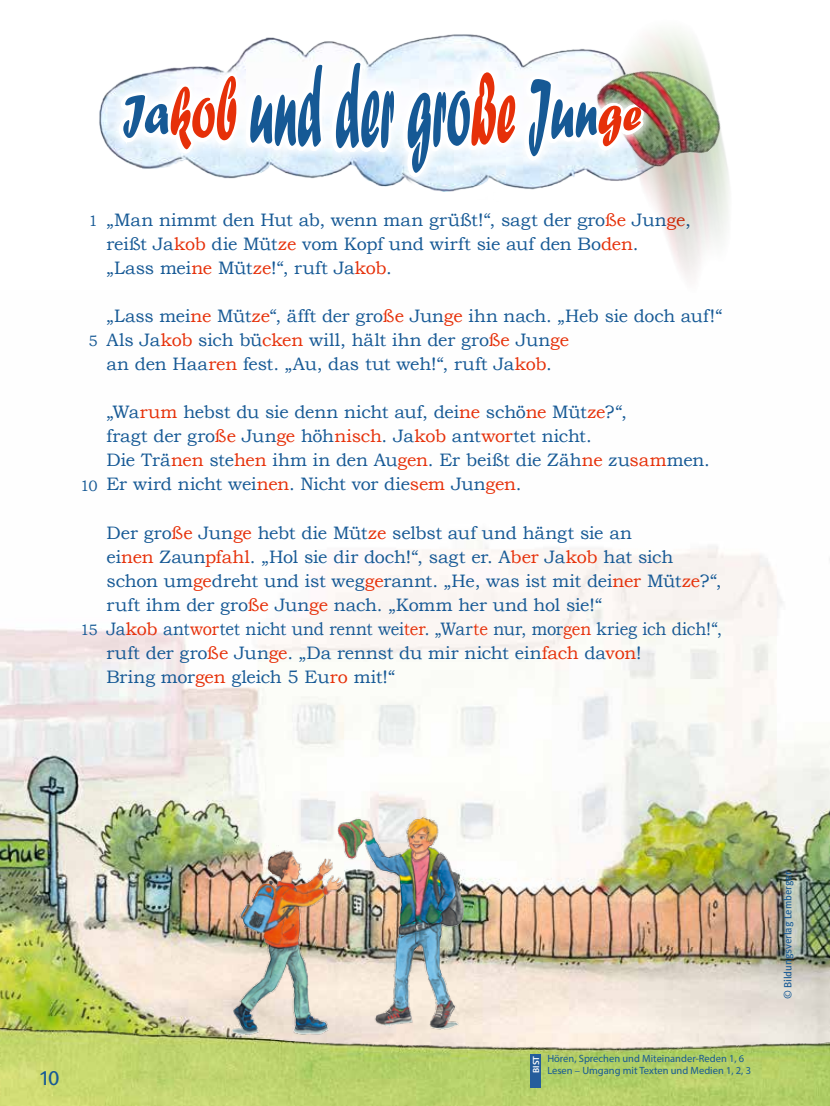
<style>
.page{position:relative;width:830px;height:1106px;background:#fff}
.page>*{position:absolute;margin:0;border:0;box-sizing:border-box;transform-origin:0 0}
.t1{font:21px "Meta Book Expert";color:#165995}
.t2{font:18px/24px "Bookman Old Style";letter-spacing:-.01em;color:#165995}
.t3{font:15px "Bookman Old Style";color:#165995}
.t4{font:10.5px "Myriad Pro";color:#165995}
.t5{font:10.5px "Meta";letter-spacing:-.005em;color:#165995}
.t6{font:600 9px "Myriad Pro";color:#fff}
.s1{color:#e63009}
</style>
<div class="page">
<img style="left:0;top:532px;width:829px;height:495px">
<img style="left:0;top:1027px;width:829px;height:79px">
<img style="left:232px;top:806px;width:234px;height:245px">
<div style="left:530px;top:1053px;width:10px;height:34px;background:#255d9c"></div>
<img style="left:102px;top:87px;width:558px;height:107px">
<svg style="left:114px;top:27px;width:535px;height:175px"></svg>
<img style="left:599px;top:36px;width:130px;height:136px">
<p class="t3" style="left:88px;top:211px;width:11px">1</p>
<p class="t3" style="left:88px;top:331px;width:11px">5</p>
<p class="t3" style="left:80px;top:475px;width:19px">10</p>
<p class="t3" style="left:80px;top:619px;width:19px">15</p>
<p class="t2" style="left:106px;top:208px;width:585px">„Man nimmt den Hut ab, wenn man grüßt!“, sagt der gro<span class="s1">ße</span> Jun<span class="s1">ge</span>, reißt Ja<span class="s1">kob</span> die Müt<span class="s1">ze</span> vom Kopf und wirft sie auf den Bo<span class="s1">den</span>. „Lass mei<span class="s1">ne</span> Müt<span class="s1">ze</span>!“, ruft Ja<span class="s1">kob</span>.</p>
<p class="t2" style="left:106px;top:304px;width:617px">„Lass mei<span class="s1">ne</span> Müt<span class="s1">ze</span>“, äfft der gro<span class="s1">ße</span> Jun<span class="s1">ge</span> ihn nach. „Heb sie doch auf!“<br>Als Ja<span class="s1">kob</span> sich bü<span class="s1">cken</span> will, hält ihn der gro<span class="s1">ße</span> Jun<span class="s1">ge<br></span>an den Haa<span class="s1">ren</span> fest. „Au, das tut weh!“, ruft Ja<span class="s1">kob</span>.</p>
<p class="t2" style="left:106px;top:400px;width:604px">„Wa<span class="s1">rum</span> hebst du sie denn nicht auf, dei<span class="s1">ne</span> schö<span class="s1">ne</span> Müt<span class="s1">ze</span>?“,<br>fragt der gro<span class="s1">ße</span> Jun<span class="s1">ge</span> höh<span class="s1">nisch</span>. Ja<span class="s1">kob</span> ant<span class="s1">wor</span>tet nicht.<br>Die Trä<span class="s1">nen</span> ste<span class="s1">hen</span> ihm in den Au<span class="s1">gen</span>. Er beißt die Zäh<span class="s1">ne</span> zu<span class="s1">sam</span>men.<br>Er wird nicht wei<span class="s1">nen</span>. Nicht vor die<span class="s1">sem</span> Jun<span class="s1">gen</span>.</p>
<p class="t2" style="left:106px;top:520px;width:616px">Der gro<span class="s1">ße</span> Jun<span class="s1">ge</span> hebt die Müt<span class="s1">ze</span> selbst auf und hängt sie an<br>ei<span class="s1">nen</span> Zaun<span class="s1">pfahl</span>. „Hol sie dir doch!“, sagt er. A<span class="s1">ber</span> Ja<span class="s1">kob</span> hat sich schon um<span class="s1">ge</span>dreht und ist weg<span class="s1">ge</span>rannt. „He, was ist mit dei<span class="s1">ner</span> Müt<span class="s1">ze</span>?“, ruft ihm der gro<span class="s1">ße</span> Jun<span class="s1">ge</span> nach. „Komm her und hol sie!“<br>Ja<span class="s1">kob</span> ant<span class="s1">wor</span>tet nicht und rennt wei<span class="s1">ter</span>. „War<span class="s1">te</span> nur, mor<span class="s1">gen</span> krieg ich dich!“, ruft der gro<span class="s1">ße</span> Jun<span class="s1">ge</span>. „Da rennst du mir nicht ein<span class="s1">fach</span> da<span class="s1">von</span>!<br>Bring mor<span class="s1">gen</span> gleich 5 Eu<span class="s1">ro</span> mit!“</p>
<p class="t1" style="left:40px;top:1065px;width:22px">10</p>
<p class="t4" style="left:547px;top:1051px;width:198px">Hören, Sprechen und Miteinander-Reden 1, 6</p>
<p class="t6" style="left:530px;top:1073px;width:18px;rotate:-90deg">BIST</p>
<p class="t4" style="left:547px;top:1064px;width:205px">Lesen – Umgang mit Texten und Medien 1, 2, 3</p>
<p class="t5" style="left:781px;top:999px;width:129px;rotate:-90deg">© Bildungsverlag Lemberger</p>
</div>
